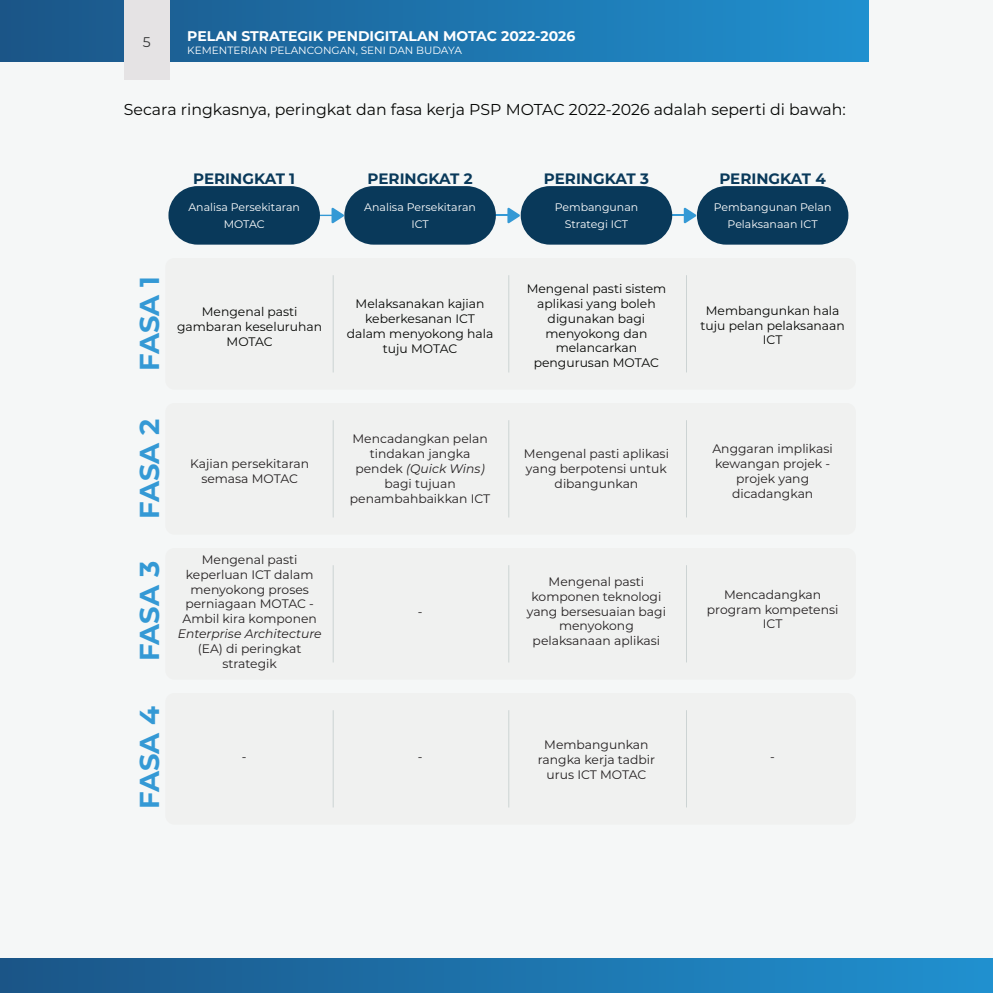
<style>
.page{position:relative;width:993px;height:993px;background:#fff}
.page>*{position:absolute;margin:0;border:0;box-sizing:border-box;transform-origin:0 0}
.t1{font:700 27.3px "Montserrat";letter-spacing:-.015em;color:#3499d5}
.t2{font:15.75px "Montserrat";color:#040503}
.t3{font:700 15.05px "Montserrat";color:#09395a}
.t4{font:700 14px "Montserrat";color:#fff}
.t5{font:14px "Montserrat";color:#333434}
.t6{font:12.25px/14.7px "Montserrat";color:#231f20;text-align:center}
.t7{font:12.25px/14.7px "Montserrat";color:#040503;text-align:center}
.t8{font:11.03px/16.4px "Montserrat";color:#fff;text-align:center}
.t9{font:10.5px "Montserrat";color:#fff}
.s1{font-style:italic}
</style>
<div class="page">
<div style="left:0;top:0;width:992px;height:992px;background:#f5f7f7"></div>
<hr style="left:992px;top:0;width:1px;height:992px;background:#f5f7f7">
<div style="left:0;top:0;width:868px;height:61px;background:linear-gradient(to right,#1b5587,#2090cf)"></div>
<div style="left:0;top:957px;width:992px;height:35px;background:linear-gradient(to right,#1b5587,#2090cf)"></div>
<div style="left:124px;top:0;width:46px;height:79px;background:#e5e3e4"></div>
<hr style="left:650px;top:214px;width:42px;height:2px;background:#3499d5">
<svg style="left:683px;top:207px;width:13px;height:16px"></svg>
<div style="left:696px;top:186px;width:152px;height:58px;background:#09395a;border-radius:29px"></div>
<div style="left:165px;top:258px;width:690px;height:131px;background:#f0f1f0;border-radius:9px"></div>
<hr style="left:508px;top:275px;width:1px;height:97px;background:#143940">
<hr style="left:333px;top:275px;width:1px;height:97px;background:#143940">
<hr style="left:686px;top:275px;width:1px;height:97px;background:#143940">
<hr style="left:298px;top:214px;width:42px;height:2px;background:#3499d5">
<svg style="left:331px;top:207px;width:13px;height:16px"></svg>
<hr style="left:474px;top:214px;width:42px;height:2px;background:#3499d5">
<svg style="left:507px;top:207px;width:13px;height:16px"></svg>
<div style="left:520px;top:186px;width:152px;height:58px;background:#09395a;border-radius:29px"></div>
<div style="left:168px;top:186px;width:152px;height:58px;background:#09395a;border-radius:29px"></div>
<div style="left:344px;top:186px;width:151px;height:58px;background:#09395a;border-radius:29px"></div>
<div style="left:165px;top:403px;width:690px;height:131px;background:#f0f1f0;border-radius:9px"></div>
<hr style="left:508px;top:420px;width:1px;height:97px;background:#143940">
<hr style="left:333px;top:420px;width:1px;height:97px;background:#143940">
<hr style="left:686px;top:420px;width:1px;height:97px;background:#143940">
<div style="left:165px;top:548px;width:690px;height:131px;background:#f0f1f0;border-radius:9px"></div>
<hr style="left:508px;top:565px;width:1px;height:97px;background:#143940">
<hr style="left:333px;top:565px;width:1px;height:97px;background:#143940">
<hr style="left:686px;top:565px;width:1px;height:97px;background:#143940">
<div style="left:165px;top:692px;width:690px;height:132px;background:#f0f1f0;border-radius:9px"></div>
<hr style="left:508px;top:710px;width:1px;height:97px;background:#143940">
<hr style="left:333px;top:710px;width:1px;height:97px;background:#143940">
<hr style="left:686px;top:710px;width:1px;height:97px;background:#143940">
<p class="t5" style="left:143px;top:33px;width:9px">5</p>
<p class="t4" style="left:187px;top:26px;width:389px">PELAN STRATEGIK PENDIGITALAN MOTAC 2022-2026</p>
<p class="t9" style="left:187px;top:43px;width:276px">KEMENTERIAN PELANCONGAN, SENI DAN BUDAYA</p>
<p class="t2" style="left:124px;top:98px;width:723px">Secara ringkasnya, peringkat dan fasa kerja PSP MOTAC 2022-2026 adalah seperti di bawah:</p>
<p class="t3" style="left:193px;top:168px;width:103px">PERINGKAT 1</p>
<p class="t8" style="left:188px;top:199px;width:113px">Analisa Persekitaran<br>MOTAC</p>
<p class="t3" style="left:367px;top:168px;width:106px">PERINGKAT 2</p>
<p class="t3" style="left:543px;top:168px;width:106px">PERINGKAT 3</p>
<p class="t3" style="left:719px;top:168px;width:108px">PERINGKAT 4</p>
<p class="t8" style="left:364px;top:199px;width:113px">Analisa Persekitaran<br>ICT</p>
<p class="t8" style="left:554px;top:199px;width:85px">Pembangunan<br>Strategi ICT</p>
<p class="t8" style="left:713px;top:199px;width:119px">Pembangunan Pelan<br>Pelaksanaan ICT</p>
<p class="t1" style="left:130px;top:371px;width:96px;rotate:-90deg">FASA 1</p>
<p class="t7" style="left:177px;top:304px;width:146px">Mengenal pasti gambaran keseluruhan<br>MOTAC</p>
<p class="t7" style="left:346px;top:296px;width:148px">Melaksanakan kajian keberkesanan ICT dalam menyokong hala tuju MOTAC</p>
<p class="t7" style="left:526px;top:281px;width:141px">Mengenal pasti sistem aplikasi yang boleh digunakan bagi menyokong dan melancarkan pengurusan MOTAC</p>
<p class="t7" style="left:700px;top:302px;width:146px">Membangunkan hala tuju pelan pelaksanaan<br>ICT</p>
<p class="t1" style="left:130px;top:518px;width:102px;rotate:-90deg">FASA 2</p>
<p class="t1" style="left:130px;top:661px;width:102px;rotate:-90deg">FASA 3</p>
<p class="t1" style="left:130px;top:808px;width:104px;rotate:-90deg">FASA 4</p>
<p class="t6" style="left:190px;top:456px;width:120px">Kajian persekitaran semasa MOTAC</p>
<p class="t6" style="left:178px;top:551px;width:145px">Mengenal pasti keperluan ICT dalam menyokong proses perniagaan MOTAC -<br>Ambil kira komponen<br><span class="s1">Enterprise Architecture </span>(EA) di peringkat strategik</p>
<p class="t6" style="left:350px;top:431px;width:142px">Mencadangkan pelan tindakan jangka pendek <span class="s1">(Quick Wins) </span>bagi tujuan penambahbaikkan ICT</p>
<p class="t6" style="left:417px;top:604px;width:6px">-</p>
<p class="t6" style="left:523px;top:446px;width:146px">Mengenal pasti aplikasi yang berpotensi untuk dibangunkan</p>
<p class="t6" style="left:712px;top:441px;width:122px">Anggaran implikasi kewangan projek - projek yang dicadangkan</p>
<p class="t6" style="left:526px;top:573px;width:141px">Mengenal pasti komponen teknologi yang bersesuaian bagi menyokong pelaksanaan aplikasi</p>
<p class="t6" style="left:706px;top:586px;width:133px">Mencadangkan program kompetensi<br>ICT</p>
<p class="t6" style="left:537px;top:736px;width:119px">Membangunkan rangka kerja tadbir urus ICT MOTAC</p>
<p class="t6" style="left:242px;top:749px;width:6px">-</p>
<p class="t6" style="left:417px;top:749px;width:6px">-</p>
<p class="t6" style="left:770px;top:749px;width:6px">-</p>
</div>
